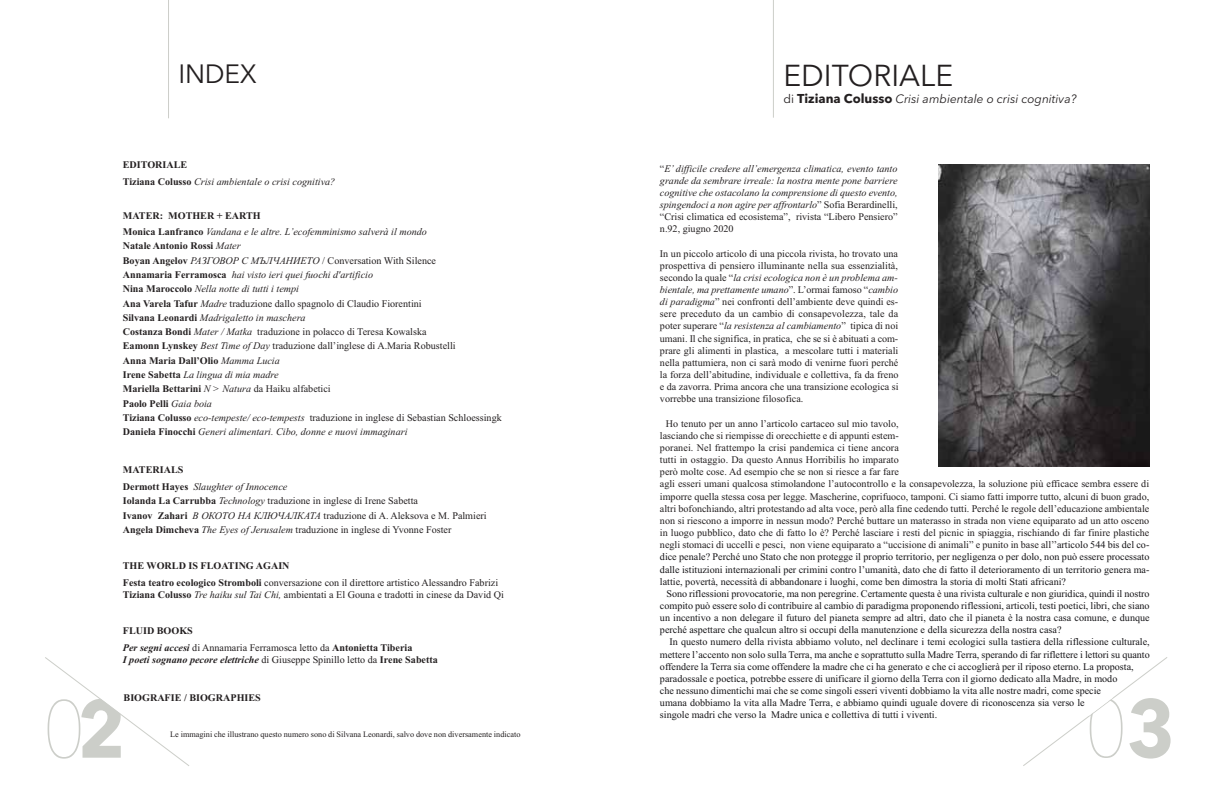
<style>
.page{position:relative;width:1212px;height:808px;background:#fff}
.page>*{position:absolute;margin:0;border:0;box-sizing:border-box;transform-origin:0 0}
.t1{font:200 81.07px "Avenir Next";color:#cccec9;scale:.92 1}
.t2{font:30px "Avenir Next";color:#231f20}
.t3{font:26.25px "Avenir Next";letter-spacing:-.01em;color:#231f20}
.t4{font:italic 12px "Avenir Next";color:#231f20}
.t5{font:10.12px/12.1px "Times New Roman";color:#231f20}
.t6{font:italic 10.12px/14.2px "Times New Roman";color:#231f20}
.t7{font:10.12px/12.1px "Times New Roman";color:#171619;text-align:justify}
.t8{font:italic 700 10.12px "Times New Roman";color:#231f20}
.t9{font:700 10.12px/16.6px "Times New Roman";color:#231f20}
.t10{font:8.25px "Times New Roman";color:#231f20}
.s1{font-weight:700;font-style:normal}
.s2{font-style:normal}
.s3{font-weight:400;font-style:italic}
.s4{font-weight:700}
.s5{font-style:italic}
.s6{font-weight:700;font-style:italic}
.s7{font-weight:400;font-style:normal}
.s8{font-weight:700;font-style:normal;font-size:12.75px}
.s9{color:#171619}
</style>
<div class="page">
<svg style="left:1023px;top:657px;width:145px;height:109px"></svg>
<hr style="left:773px;top:0;width:1px;height:118px;background:#cccec9">
<img style="left:939px;top:164px;width:211px;height:303px">
<svg style="left:45px;top:657px;width:144px;height:109px"></svg>
<hr style="left:168px;top:0;width:1px;height:118px;background:#cccec9">
<h3 class="t3" style="left:179px;top:63px;width:80px">INDEX</h3>
<p class="t6" style="left:123px;top:158px;width:214px;line-height:16.6px"><span class="s1">EDITORIALE<br>Tiziana Colusso</span> Crisi ambientale o crisi cognitiva?</p>
<p class="t6" style="left:123px;top:208px;width:306px;line-height:16.6px"><span class="s1">MATER: MOTHER + EARTH<br>Monica Lanfranco</span> Vandana e le altre. L’ecofemminismo salverà il mondo</p>
<p class="t6" style="left:123px;top:240px;width:380px"><span class="s1">Natale Antonio Rossi</span> Mater<br><span class="s1">Boyan Angelov</span> РАЗГОВОР С МЪЛЧАНИЕТО <span class="s2">/ Conversation With Silence<br></span><span class="s1">Annamaria Ferramosca</span> hai visto ieri quei fuochi d'artificio<br><span class="s1">Nina Maroccolo</span> Nella notte di tutti i tempi<br><span class="s1">Ana Varela Tafur</span> Madre <span class="s2">traduzione dallo spagnolo di Claudio Fiorentini<br></span><span class="s1">Silvana Leonardi</span> Madrigaletto in maschera<br><span class="s1">Costanza Bondi</span> Mater / Matka <span class="s2">traduzione in polacco di Teresa Kowalska<br></span><span class="s1">Eamonn Lynskey</span> Best Time of Day <span class="s2">traduzione dall’inglese di A.Maria Robustelli<br></span><span class="s1">Anna Maria Dall’Olio</span> Mamma Lucia<br><span class="s1">Irene Sabetta</span> La lingua di mia madre<br><span class="s1">Mariella Bettarini</span> N &gt; Natura <span class="s2">da Haiku alfabetici<br></span><span class="s1">Paolo Pelli</span> Gaia boia<br><span class="s1">Tiziana Colusso</span> eco-tempeste/ eco-tempests <span class="s2">traduzione in inglese di Sebastian Schloessingk </span><span class="s1">Daniela Finocchi</span> Generi alimentari. Cibo, donne e nuovi immaginari</p>
<p class="t9" style="left:123px;top:463px;width:166px">MATERIALS<br>Dermott Hayes <span class="s3">Slaughter of Innocence</span></p>
<p class="t5" style="left:123px;top:495px;width:365px;line-height:14.2px"><span class="s4">Iolanda La Carrubba</span> <span class="s5">Technology</span> traduzione in inglese di Irene Sabetta<br><span class="s4">Ivanov Zahari</span> <span class="s5">В ОКОТО НА КЛЮЧАЛКАТА</span> traduzione di A. Aleksova e M. Palmieri<br><span class="s4">Angela Dimcheva</span> <span class="s5">The Eyes of Jerusalem</span> traduzione in inglese di Yvonne Foster</p>
<p class="t5" style="left:123px;top:558px;width:377px;line-height:16.6px"><span class="s4">THE WORLD IS FLOATING AGAIN<br>Festa teatro ecologico Stromboli</span> conversazione con il direttore artistico Alessandro Fabrizi</p>
<p class="t5" style="left:123px;top:589px;width:383px"><span class="s4">Tiziana Colusso</span> <span class="s5">Tre haiku sul Tai Chi,</span> ambientati a El Gouna e tradotti in cinese da David Qi</p>
<p class="t5" style="left:123px;top:623px;width:291px;line-height:16.6px"><span class="s4">FLUID BOOKS<br></span><span class="s6">Per segni accesi</span> di Annamaria Ferramosca letto da <span class="s4">Antonietta Tiberia</span></p>
<p class="t8" style="left:123px;top:656px;width:317px">I poeti sognano pecore elettriche <span class="s7">di Giuseppe Spinillo letto da</span> <span class="s2">Irene Sabetta</span></p>
<p class="t9" style="left:124px;top:691px;width:139px">BIOGRAFIE / BIOGRAPHIES</p>
<p class="t10" style="left:170px;top:731px;width:352px">Le immagini che illustrano questo numero sono di Silvana Leonardi, salvo dove non diversamente indicato</p>
<h1 class="t1" style="left:43px;top:682px;width:91px">0<span class="s4">2</span></h1>
<h2 class="t2" style="left:783px;top:63px;width:171px">EDITORIALE</h2>
<p class="t4" style="left:783px;top:94px;width:295px"><span class="s2">di</span> <span class="s8">Tiziana Colusso</span> Crisi ambientale o crisi cognitiva?</p>
<p class="t6" style="left:660px;top:163px;width:239px;line-height:12.1px;text-align:justify"><span class="s2">“</span>E’ difficile credere all’emergenza climatica, evento tanto grande da sembrare irreale: la nostra mente pone barriere cognitive che ostacolano la comprensione di questo evento, spingendoci a non agire per affrontarlo<span class="s2">” Sofia Berardinelli, “Crisi climatica ed ecosistema”, rivista “Libero Pensiero” n.92, giugno 2020</span></p>
<p class="t5" style="left:660px;top:248px;width:240px;text-align:justify">In un piccolo articolo di una piccola rivista, ho trovato una prospettiva di pensiero illuminante nella sua essenzialità, secondo la quale “<span class="s5">la crisi ecologica non è un problema am&shy;bientale, ma prettamente umano</span>”. L’ormai famoso “<span class="s5">cambio di paradigma</span>” nei confronti dell’ambiente deve quindi es&shy;sere preceduto da un cambio di consapevolezza, tale da poter superare “<span class="s5">la resistenza al cambiamento</span>” tipica di noi umani. Il che significa, in pratica, che se si è abituati a com&shy;prare gli alimenti in plastica, a mescolare tutti i materiali nella pattumiera, non ci sarà modo di venirne fuori perché la forza dell’abitudine, individuale e collettiva, fa da freno e da zavorra. Prima ancora che una transizione ecologica si vorrebbe una transizione filosofica.</p>
<p class="t5" style="left:660px;top:418px;width:491px;text-indent:6px">Ho tenuto per un anno l’articolo cartaceo sul mio tavolo,<br>lasciando che si riempisse di orecchiette e di appunti estem-<br>poranei. Nel frattempo la crisi pandemica ci tiene ancora<br>tutti in ostaggio. Da questo Annus Horribilis ho imparato<br>però molte cose. Ad esempio che se non si riesce a far fare<br>agli esseri umani qualcosa stimolandone l’autocontrollo e la consapevolezza, la soluzione più efficace sembra essere di imporre quella stessa cosa per legge. Mascherine, coprifuoco, tamponi. Ci siamo fatti imporre tutto, alcuni di buon grado, altri bofonchiando, altri protestando ad alta voce, però alla fine cedendo tutti. Perché le regole dell’educazione ambientale non si riescono a imporre in nessun modo? Perché buttare un materasso in strada non viene equiparato ad un atto osceno in luogo pubblico, dato che di fatto lo è? Perché lasciare i resti del picnic in spiaggia, rischiando di far finire plastiche negli stomaci di uccelli e pesci, non viene equiparato a “uccisione di animali” e punito in base all’<span class="s9">’articolo 544 bis del co&shy;dice penale? Perché uno Stato che non protegge il proprio territorio, per negligenza o per dolo, non può essere processato dalle istituzioni internazionali per crimini contro l’umanità, dato che di fatto il deterioramento di un territorio genera ma&shy;lattie, povertà, necessità di abbandonare i luoghi, come ben dimostra la storia di molti Stati africani?</span></p>
<p class="t7" style="left:660px;top:588px;width:491px;text-indent:6px">Sono riflessioni provocatorie, ma non peregrine. Certamente questa è una rivista culturale e non giuridica, quindi il nostro compito può essere solo di contribuire al cambio di paradigma proponendo riflessioni, articoli, testi poetici, libri, che siano un incentivo a non delegare il futuro del pianeta sempre ad altri, dato che il pianeta è la nostra casa comune, e dunque perché aspettare che qualcun altro si occupi della manutenzione e della sicurezza della nostra casa?</p>
<p class="t7" style="left:660px;top:637px;width:491px;text-align:left;text-indent:9px">In questo numero della rivista abbiamo voluto, nel declinare i temi ecologici sulla tastiera della riflessione culturale, mettere l’accento non solo sulla Terra, ma anche e soprattutto sulla Madre Terra, sperando di far riflettere i lettori su quanto offendere la Terra sia come offendere la madre che ci ha generato e che ci accoglierà per il riposo eterno. La proposta, paradossale e poetica, potrebbe essere di unificare il giorno della Terra con il giorno dedicato alla Madre, in modo<br>che nessuno dimentichi mai che se come singoli esseri viventi dobbiamo la vita alle nostre madri, come specie<br>umana dobbiamo la vita alla Madre Terra, e abbiamo quindi uguale dovere di riconoscenza sia verso le<br>singole madri che verso la Madre unica e collettiva di tutti i viventi.</p>
<h1 class="t1" style="left:1085px;top:682px;width:99px">0<span class="s4">3</span></h1>
</div>
